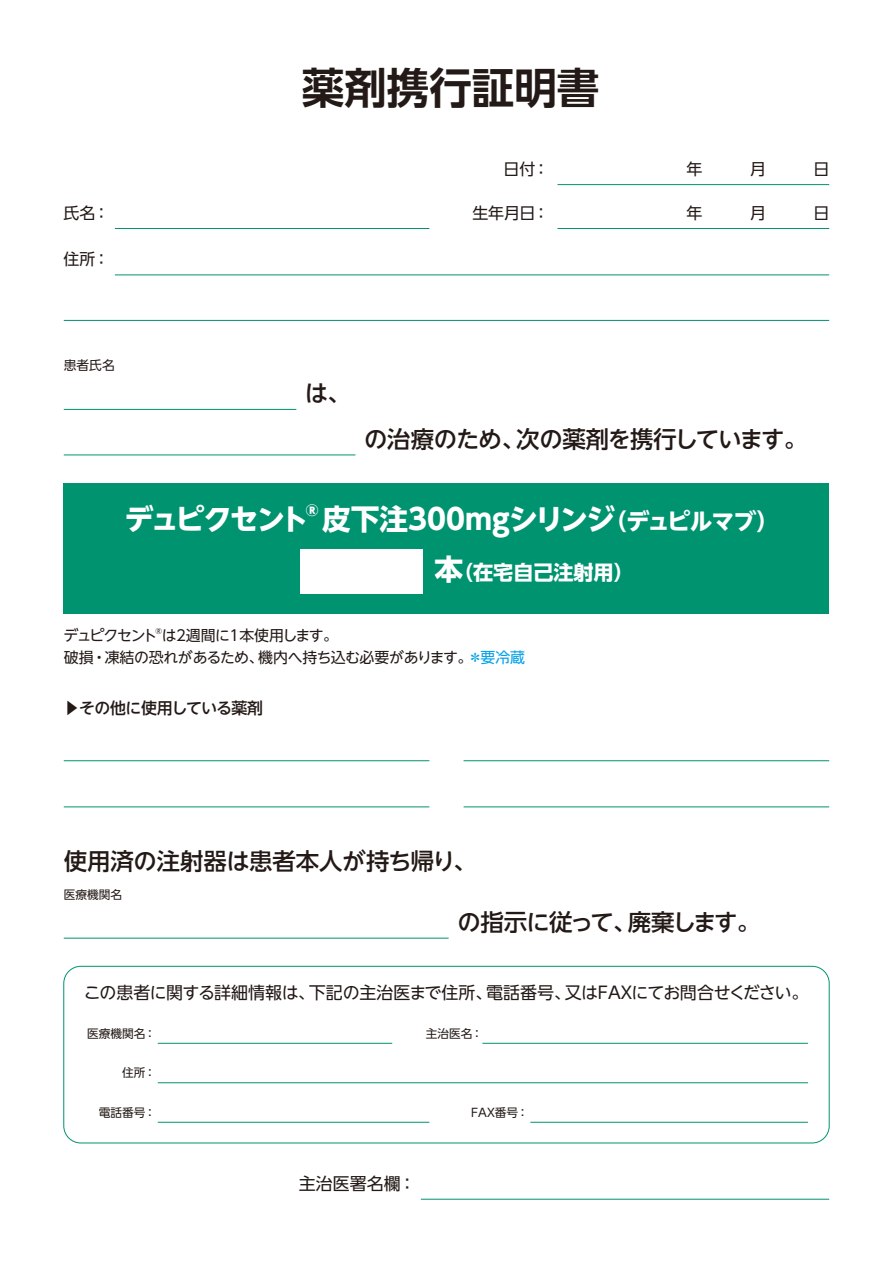
<style>
.page{position:relative;width:893px;height:1263px;background:#fff}
.page>*{position:absolute;margin:0;border:0;box-sizing:border-box;transform-origin:0 0}
.t1{font:700 42.45px "UD Shin Go NT Pr 6 N De";color:#231916}
.t2{font:700 28.65px "UD Shin Go NT Pr 6 N";color:#fff}
.t3{font:700 28.65px "UD Shin Go NT Pr 6 N";letter-spacing:-.085em;color:#fff}
.t4{font:500 23.4px "UD Shin Go NT Pr 6 N";letter-spacing:-.02em;color:#231916}
.t5{font:500 23.4px "UD Shin Go NT Pr 6 N";letter-spacing:-.045em;color:#231916}
.t6{font:500 23.4px "UD Shin Go NT Pr 6 N";letter-spacing:-.065em;color:#231916}
.t7{font:700 20.1px "UD Shin Go NT Pr 6 N";color:#fff}
.t8{font:16.95px "UD Shin Go NT Pr 6 N";letter-spacing:-.015em;color:#231916}
.t9{font:15.9px "UD Shin Go NT Pr 6 N";color:#231916}
.t10{font:500 15.9px "UD Shin Go NT Pr 6 N";letter-spacing:-.045em;color:#231916}
.t11{font:14.85px "UD Shin Go NT Pr 6 N";letter-spacing:-.015em;color:#231916}
.t12{font:14.85px "UD Shin Go NT Pr 6 N";letter-spacing:-.035em;color:#231916}
.t13{font:700 14.4px "UD Shin Go NT Pr 6 N";color:#fff}
.t14{font:12.75px "UD Shin Go NT Pr 6 N";color:#231916}
.t15{font:11.7px "UD Shin Go NT Pr 6 N";color:#231916}
.t16{font:7.5px "UD Shin Go NT Pr 6 N";color:#231916}
.s1{font-size:22.95px}
.s2{font-size:28.65px}
.s3{color:#00a1e9}
</style>
<div class="page">
<div style="left:64px;top:483px;width:765px;height:131px;background:#009370"></div>
<hr style="left:557px;top:184px;width:272px;height:1px;background:#009370">
<hr style="left:557px;top:228px;width:272px;height:1px;background:#009370">
<hr style="left:115px;top:228px;width:314px;height:1px;background:#009370">
<hr style="left:421px;top:1199px;width:408px;height:1px;background:#009370">
<hr style="left:115px;top:274px;width:714px;height:1px;background:#009370">
<hr style="left:64px;top:320px;width:765px;height:1px;background:#009370">
<hr style="left:64px;top:409px;width:232px;height:1px;background:#009370">
<hr style="left:64px;top:938px;width:385px;height:1px;background:#009370">
<hr style="left:64px;top:455px;width:291px;height:1px;background:#009370">
<div style="left:300px;top:549px;width:123px;height:45px;background:#fff"></div>
<hr style="left:64px;top:760px;width:365px;height:1px;background:#009370">
<hr style="left:464px;top:760px;width:365px;height:1px;background:#009370">
<hr style="left:64px;top:806px;width:365px;height:1px;background:#009370">
<hr style="left:464px;top:806px;width:365px;height:1px;background:#009370">
<div style="left:63px;top:966px;width:767px;height:177px;border:1px solid #009370;border-radius:17px"></div>
<hr style="left:158px;top:1043px;width:234px;height:1px;background:#009370">
<hr style="left:158px;top:1082px;width:650px;height:1px;background:#009370">
<hr style="left:158px;top:1122px;width:271px;height:1px;background:#009370">
<hr style="left:530px;top:1122px;width:278px;height:1px;background:#009370">
<hr style="left:482px;top:1043px;width:326px;height:1px;background:#009370">
<h1 class="t1" style="left:302px;top:53px;width:299px">薬剤携行証明書</h1>
<p class="t9" style="left:504px;top:156px;width:47px">日付：</p>
<p class="t9" style="left:64px;top:200px;width:47px">氏名：</p>
<p class="t9" style="left:472px;top:200px;width:78px">生年月日：</p>
<p class="t9" style="left:64px;top:246px;width:47px">住所：</p>
<p class="t14" style="left:64px;top:355px;width:53px">患者氏名</p>
<h3 class="t4" style="left:305px;top:374px;width:48px">は、</h3>
<h3 class="t5" style="left:364px;top:420px;width:444px">の治療のため、次の薬剤を携行しています。</h3>
<h2 class="t3" style="left:125px;top:496px;width:186px">デュピクセント</h2>
<p class="t13" style="left:306px;top:498px;width:14px">®</p>
<h2 class="t2" style="left:322px;top:496px;width:459px">皮下注300mgシリンジ<span class="s1">（デュピルマブ）</span></h2>
<p class="t7" style="left:434px;top:556px;width:201px"><span class="s2">本</span>（在宅自己注射用）</p>
<p class="t16" style="left:156px;top:625px;width:8px">®</p>
<p class="t11" style="left:64px;top:646px;width:463px">破損・凍結の恐れがあるため、機内へ持ち込む必要があります。<span class="s3">＊要冷蔵</span></p>
<p class="t10" style="left:64px;top:695px;width:201px">▶その他に使用している薬剤</p>
<p class="t12" style="left:63px;top:623px;width:276px">デュピクセントは2週間に1本使用します。</p>
<h3 class="t4" style="left:64px;top:843px;width:415px">使用済の注射器は患者本人が持ち帰り、</h3>
<p class="t15" style="left:64px;top:885px;width:60px">医療機関名</p>
<h3 class="t6" style="left:457px;top:903px;width:304px">の指示に従って、廃棄します。</h3>
<p class="t8" style="left:84px;top:978px;width:726px">この患者に関する詳細情報は、下記の主治医まで住所、電話番号、又はFAXにてお問合せください。</p>
<p class="t15" style="left:87px;top:1024px;width:70px">医療機関名：</p>
<p class="t15" style="left:122px;top:1063px;width:35px">住所：</p>
<p class="t15" style="left:99px;top:1103px;width:59px">電話番号：</p>
<p class="t15" style="left:471px;top:1103px;width:59px">FAX番号：</p>
<p class="t15" style="left:426px;top:1024px;width:59px">主治医名：</p>
<p class="t8" style="left:299px;top:1169px;width:118px">主治医署名欄：</p>
</div>
